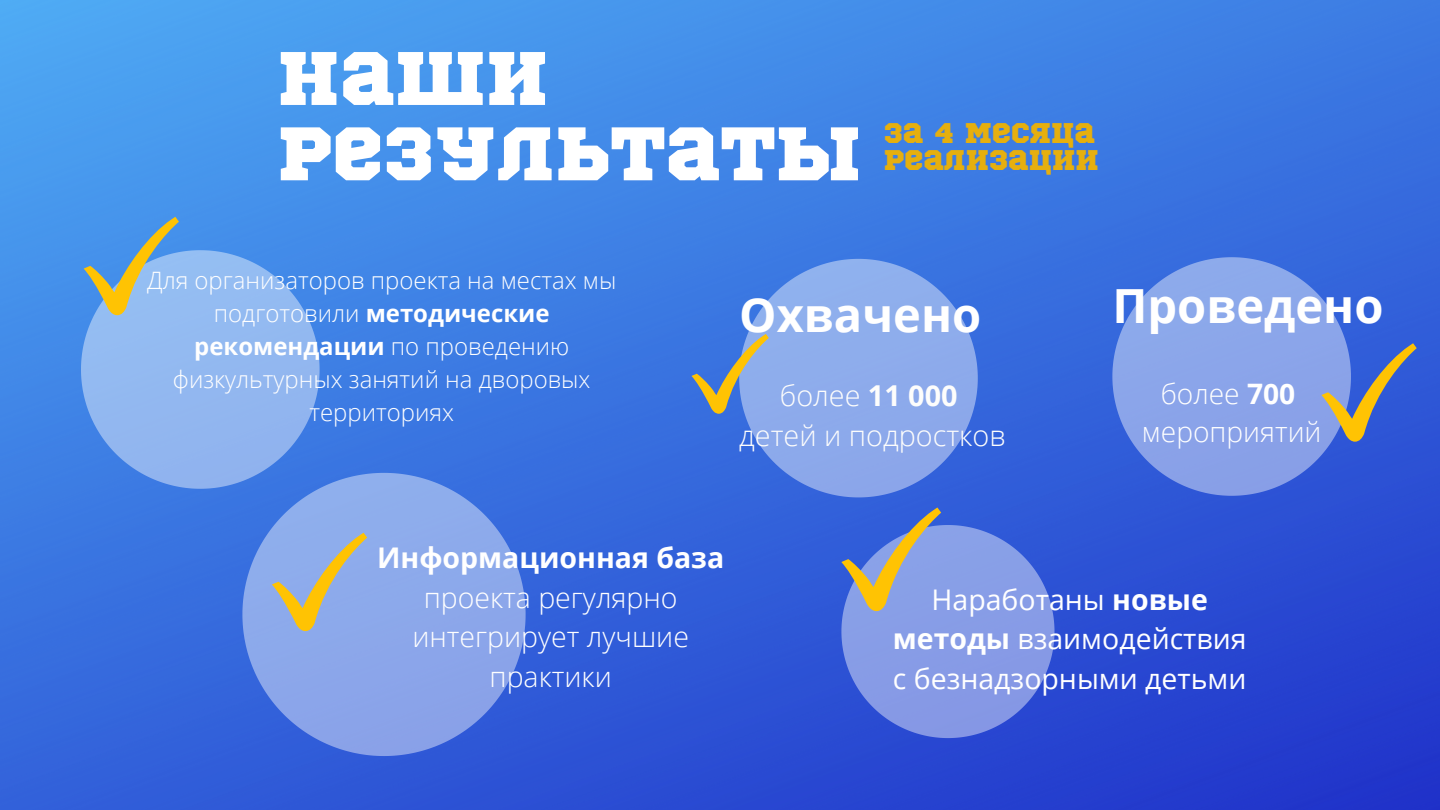
<style>
.page{position:relative;width:1440px;height:810px;background:#fff}
.page>*{position:absolute;margin:0;border:0;box-sizing:border-box;transform-origin:0 0}
.t1{font:75.6px/75.3px "Sports World";color:#fff}
.t2{font:700 47.1px "Open Sans";color:#fff}
.t3{font:300 28.8px "Open Sans";color:#fdfdfc}
.t4{font:300 28.5px/39.8px "Open Sans";color:#fff;text-align:center}
.t5{font:28.5px/39.3px "Open Sans";color:#fff;text-align:center}
.t6{font:28.3px/26.5px "Sports World";color:#e6af0e}
.t7{font:300 28.2px "Open Sans";color:#fff}
.t8{font:300 23.9px/33px "Open Sans";color:#fff;text-align:center}
.s1{font-weight:700}
</style>
<div class="page">
<img style="left:0;top:0;width:1440px;height:810px">
<svg style="left:739px;top:259px;width:239px;height:238px;fill:#8caaeb"></svg>
<svg style="left:1112px;top:257px;width:239px;height:239px;fill:#8aa3e9"></svg>
<svg style="left:692px;top:334px;width:77px;height:80px"></svg>
<svg style="left:1321px;top:343px;width:96px;height:99px"></svg>
<svg style="left:81px;top:250px;width:239px;height:239px;fill:#92b7f0"></svg>
<svg style="left:84px;top:217px;width:95px;height:98px"></svg>
<svg style="left:242px;top:473px;width:284px;height:283px;fill:#8ba5ea"></svg>
<svg style="left:272px;top:533px;width:95px;height:98px"></svg>
<svg style="left:841px;top:507px;width:214px;height:231px"></svg>
<p class="t1" style="left:277px;top:45px;width:585px">Наши результаты</p>
<p class="t6" style="left:884px;top:121px;width:217px">за 4 месяца реализации</p>
<p class="t8" style="left:147px;top:263px;width:471px">Для организаторов проекта на местах мы подготовили <span class="s1">методические рекомендации</span> по проведению физкультурных занятий на дворовых территориях</p>
<p class="t2" style="left:739px;top:282px;width:244px">Охвачено</p>
<p class="t3" style="left:780px;top:375px;width:179px">более <span class="s1">11 000</span></p>
<p class="t3" style="left:739px;top:415px;width:268px">детей и подростков</p>
<p class="t2" style="left:1112px;top:273px;width:273px">Проведено</p>
<p class="t7" style="left:1161px;top:374px;width:136px">более <span class="s1">700</span></p>
<p class="t7" style="left:1142px;top:411px;width:181px">мероприятий</p>
<p class="t4" style="left:377px;top:537px;width:349px"><span class="s1">Информационная база </span>проекта регулярно интегрирует лучшие практики</p>
<p class="t5" style="left:893px;top:579px;width:355px">Наработаны <span class="s1">новые методы</span> взаимодействия с безнадзорными детьми</p>
</div>
